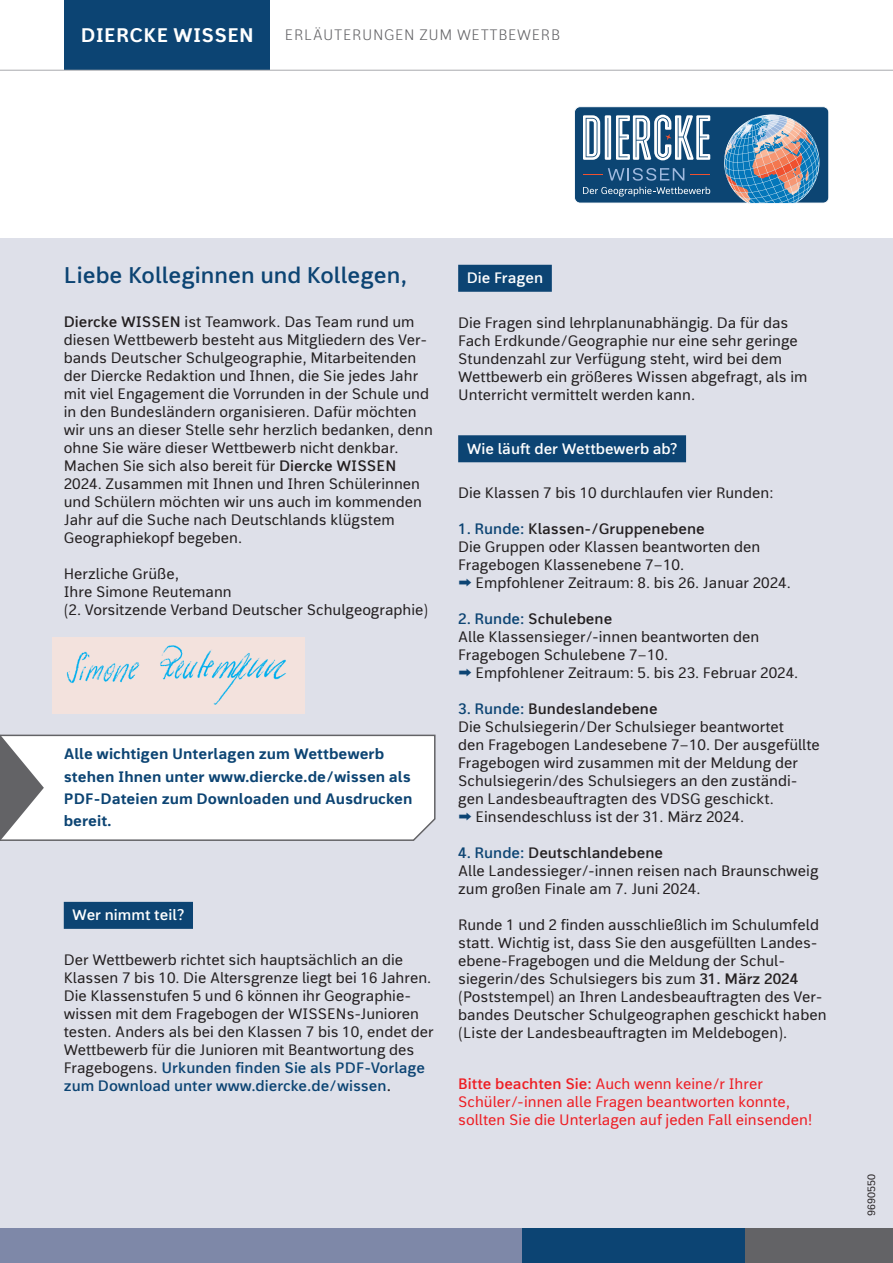
<style>
.page{position:relative;width:893px;height:1263px;background:#fff}
.page>*{position:absolute;margin:0;border:0;box-sizing:border-box;transform-origin:0 0}
.t1{font:600 22.5px "bs Thomas Sans 1";color:#0c4473}
.t2{font:700 19.5px "bs Thomas Sans 1";letter-spacing:.01em;color:#fff}
.t3{font:15px/18px "bs Thomas Sans 1";color:#231f20}
.t4{font:15px/18px "bs Thomas Sans 1";color:#ee1d23}
.t5{font:700 15px/22.2px "bs Thomas Sans 1";color:#0c4473}
.t6{font:600 15px "bs Thomas Sans 1";color:#fff}
.t7{font:300 15px "bs Thomas Sans 1";letter-spacing:.04em;color:#636366}
.t8{font:10.5px "bs Thomas Sans 1";color:#231f20}
.s1{font-weight:600}
.s2{font-weight:600;color:#0c4473}
.s3{color:#0c4473}
</style>
<div class="page">
<div style="left:64px;top:0;width:205px;height:70px;background:#0c4473"></div>
<hr style="left:0;top:70px;width:893px;height:1px;background:#a8a9ad">
<div style="left:744px;top:1228px;width:149px;height:35px;background:#636366"></div>
<div style="left:521px;top:1228px;width:223px;height:35px;background:#0c4473"></div>
<div style="left:0;top:1228px;width:521px;height:35px;background:#7e88a8"></div>
<svg style="left:574px;top:106px;width:255px;height:97px;background:#557b9b"></svg>
<div style="left:0;top:238px;width:893px;height:990px;background:#dee0e9"></div>
<div style="left:0;top:734px;width:436px;height:107px;background:#fff"></div>
<div style="left:64px;top:902px;width:129px;height:27px;background:#0c4473"></div>
<div style="left:458px;top:265px;width:94px;height:27px;background:#0c4473"></div>
<div style="left:458px;top:435px;width:228px;height:27px;background:#0c4473"></div>
<svg style="left:0;top:735px;width:44px;height:106px;background:#adadae"></svg>
<img style="left:52px;top:638px;width:252px;height:75px">
<h2 class="t2" style="left:81px;top:23px;width:175px">Diercke Wissen</h2>
<p class="t7" style="left:285px;top:26px;width:234px">ERLÄUTERUNGEN ZUM WETTBEWE</p>
<p class="t7" style="left:541px;top:26px;width:21px">RB</p>
<h1 class="t1" style="left:64px;top:261px;width:345px">Liebe Kolleginnen und Kollegen,</h1>
<p class="t3" style="left:64px;top:314px;width:371px"><span class="s1">Diercke WISSEN</span> ist Teamwork. Das Team rund um diesen Wettbewerb besteht aus Mitgliedern des Ver&shy;bands Deutscher Schulgeographie, Mitarbeitenden der Diercke Redaktion und Ihnen, die Sie jedes Jahr mit viel Engagement die Vorrunden in der Schule und in den Bundesländern organisieren. Dafür möchten wir uns an dieser Stelle sehr herzlich bedanken, denn ohne Sie wäre dieser Wettbewerb nicht denkbar.<br>Machen Sie sich also bereit für <span class="s1">Diercke WISSEN </span>2024. Zusammen mit Ihnen und Ihren Schülerinnen und Schülern möchten wir uns auch im kommenden Jahr auf die Suche nach Deutschlands klügstem Geographiekopf begeben.</p>
<p class="t3" style="left:64px;top:566px;width:366px">Herzliche Grüße,<br>Ihre Simone Reutemann<br>(2. Vorsitzende Verband Deutscher Schulgeographie)</p>
<p class="t5" style="left:64px;top:744px;width:350px">Alle wichtigen Unterlagen zum Wettbewerb stehen Ihnen unter www.diercke.de/wissen als PDF-Dateien zum Downloaden und Ausdrucken bereit.</p>
<p class="t6" style="left:72px;top:906px;width:114px">Wer nimmt teil?</p>
<p class="t3" style="left:64px;top:952px;width:371px">Der Wettbewerb richtet sich hauptsächlich an die Klassen 7 bis 10. Die Altersgrenze liegt bei 16 Jahren.<br>Die Klassenstufen 5 und 6 können ihr Geographie&shy;wissen mit dem Fragebogen der WISSENs-Junioren testen. Anders als bei den Klassen 7 bis 10, endet der Wettbewerb für die Junioren mit Beantwortung des Fragebogens. <span class="s2">Urkunden finden Sie als PDF-Vorlage zum Download unter www.diercke.de/wissen</span><span class="s1">.</span></p>
<p class="t6" style="left:467px;top:269px;width:78px">Die Fragen</p>
<p class="t3" style="left:458px;top:315px;width:351px">Die Fragen sind lehrplanunabhängig. Da für das Fach Erdkunde/Geographie nur eine sehr geringe Stundenzahl zur Verfügung steht, wird bei dem Wettbewerb ein größeres Wissen abgefragt, als im Unterricht vermittelt werden kann.</p>
<p class="t6" style="left:467px;top:439px;width:212px">Wie läuft der Wettbewerb ab?</p>
<p class="t3" style="left:458px;top:485px;width:317px">Die Klassen 7 bis 10 durchlaufen vier Runden:</p>
<p class="t3" style="left:458px;top:521px;width:334px"><span class="s2">1. Runde:</span> <span class="s1">Klassen-/Gruppenebene<br></span>Die Gruppen oder Klassen beantworten den Fragebogen Klassenebene 7–10.<br><span class="s3">⮕</span> Empfohlener Zeitraum: 8. bis 26. Januar 2024.</p>
<p class="t3" style="left:458px;top:611px;width:342px"><span class="s2">2. Runde:</span> <span class="s1">Schulebene<br></span>Alle Klassensieger/-innen beantworten den Fragebogen Schulebene 7–10.<br><span class="s3">⮕</span> Empfohlener Zeitraum: 5. bis 23. Februar 2024.</p>
<p class="t3" style="left:458px;top:701px;width:363px"><span class="s2">3. Runde:</span> <span class="s1">Bundeslandebene<br></span>Die Schulsiegerin/Der Schulsieger beantwortet<br>den Fragebogen Landesebene 7–10. Der ausgefüllte Fragebogen wird zusammen mit der Meldung der Schulsiegerin/des Schulsiegers an den zuständi&shy;gen Landesbeauftragten des VDSG geschickt.<br><span class="s3">⮕</span> Einsendeschluss ist der 31. März 2024.</p>
<p class="t3" style="left:458px;top:845px;width:362px"><span class="s2">4. Runde:</span> <span class="s1">Deutschlandebene<br></span>Alle Landessieger/-innen reisen nach Braunschweig zum großen Finale am 7. Juni 2024.</p>
<p class="t3" style="left:458px;top:917px;width:370px">Runde 1 und 2 finden ausschließlich im Schulumfeld statt. Wichtig ist, dass Sie den ausgefüllten Landes&shy;ebene-Fragebogen und die Meldung der Schul&shy;siegerin/des Schulsiegers bis zum <span class="s1">31. März 2024 </span>(Poststempel) an Ihren Landesbeauftragten des Ver&shy;bandes Deutscher Schulgeographen geschickt haben (Liste der Landesbeauftragten im Meldebogen).</p>
<p class="t4" style="left:458px;top:1076px;width:356px"><span class="s1">Bitte beachten Sie:</span> Auch wenn keine/r Ihrer<br>Schüler/-innen alle Fragen beantworten konnte, sollten Sie die Unterlagen auf jeden Fall einsenden!</p>
<p class="t8" style="left:865px;top:1216px;width:43px;rotate:-90deg">9690550</p>
</div>
